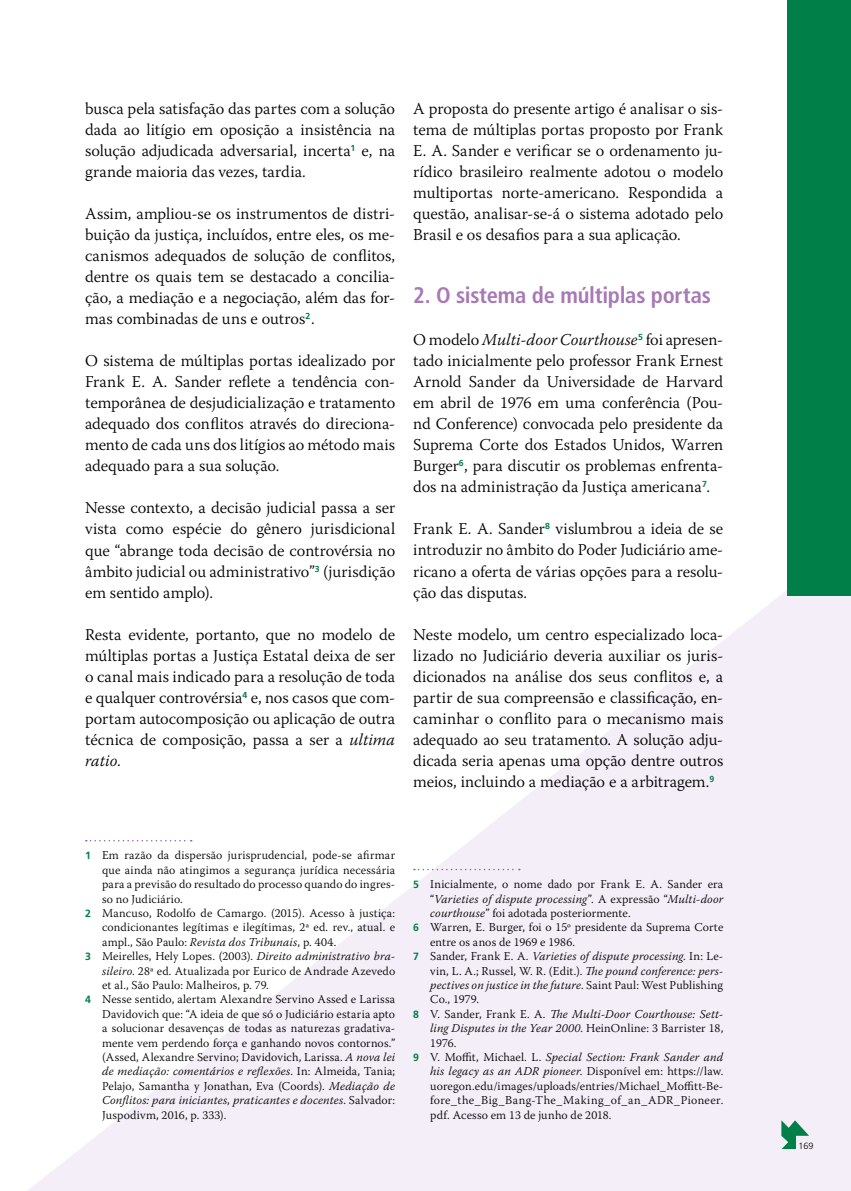
<style>
.page{position:relative;width:851px;height:1191px;background:#fff}
.page>*{position:absolute;margin:0;border:0;box-sizing:border-box;transform-origin:0 0}
.t1{font:700 condensed 22.5px "Frutiger LT Std";letter-spacing:-.01em;color:#a779b5}
.t2{font:300 16.5px/21px "Warnock Pro";color:#000;text-align:justify}
.t3{font:300 12px "Warnock Pro";letter-spacing:.015em;color:#000}
.t4{font:italic 300 12px "Warnock Pro";letter-spacing:.015em;color:#000}
.t5{font:300 12px "Warnock Pro";letter-spacing:.035em;color:#000}
.t6{font:300 9px "Frutiger LT Std";color:#000}
.s1{font-style:italic}
.s2{font-family:"Frutiger LT Std";font-weight:700;font-size:10.5px;color:#007f49}
.s3{font-style:normal}
.s4{font-family:"Frutiger LT Std";font-weight:700;font-style:normal;font-size:10.5px;color:#007f49}
</style>
<div class="page">
<svg style="left:28px;top:590px;width:822px;height:601px;fill:#f3eef7"></svg>
<div style="left:787px;top:0;width:63px;height:595px;background:#007f49"></div>
<svg style="left:781px;top:1120px;width:28px;height:29px"></svg>
<svg style="left:86px;top:840px;width:106px;height:1px"></svg>
<svg style="left:414px;top:868px;width:105px;height:2px"></svg>
<p class="t2" style="left:85px;top:98px;width:311px">busca pela satisfação das partes com a solução dada ao litígio em oposição a insistência na solução adjudicada adversarial, incerta<sup>1</sup> e, na grande maioria das vezes, tardia.</p>
<p class="t2" style="left:85px;top:203px;width:311px">Assim, ampliou-se os instrumentos de distri&shy;buição da justiça, incluídos, entre eles, os me&shy;canismos adequados de solução de conflitos, dentre os quais tem se destacado a concilia&shy;ção, a mediação e a negociação, além das for&shy;mas combinadas de uns e outros<sup>2</sup>.</p>
<p class="t2" style="left:85px;top:350px;width:311px">O sistema de múltiplas portas idealizado por Frank E. A. Sander reflete a tendência con&shy;temporânea de desjudicialização e tratamento adequado dos conflitos através do direciona&shy;mento de cada uns dos litígios ao método mais adequado para a sua solução.</p>
<p class="t2" style="left:85px;top:497px;width:311px">Nesse contexto, a decisão judicial passa a ser vista como espécie do gênero jurisdicional que “abrange toda decisão de controvérsia no âmbito judicial ou administrativo”<sup>3</sup> (jurisdição em sentido amplo).</p>
<p class="t2" style="left:85px;top:623px;width:311px">Resta evidente, portanto, que no modelo de múltiplas portas a Justiça Estatal deixa de ser o canal mais indicado para a resolução de toda e qualquer controvérsia<sup>4</sup> e, nos casos que com&shy;portam autocomposição ou aplicação de outra técnica de composição, passa a ser a <span class="s1">ultima ratio</span>.</p>
<p class="t2" style="left:413px;top:98px;width:311px">A proposta do presente artigo é analisar o sis&shy;tema de múltiplas portas proposto por Frank E. A. Sander e verificar se o ordenamento ju&shy;rídico brasileiro realmente adotou o modelo multiportas norte-americano. Respondida a questão, analisar-se-á o sistema adotado pelo Brasil e os desafios para a sua aplicação.</p>
<h1 class="t1" style="left:413px;top:282px;width:299px">2. O sistema de múltiplas portas</h1>
<p class="t2" style="left:413px;top:329px;width:311px">O modelo <span class="s1">Multi-door Courthouse</span><sup>5</sup> foi apresen&shy;tado inicialmente pelo professor Frank Ernest Arnold Sander da Universidade de Harvard em abril de 1976 em uma conferência (Pou&shy;nd Conference) convocada pelo presidente da Suprema Corte dos Estados Unidos, Warren Burger<sup>6</sup>, para discutir os problemas enfrenta&shy;dos na administração da Justiça americana<sup>7</sup>.</p>
<p class="t2" style="left:413px;top:518px;width:311px">Frank E. A. Sander<sup>8</sup> vislumbrou a ideia de se introduzir no âmbito do Poder Judiciário ame&shy;ricano a oferta de várias opções para a resolu&shy;ção das disputas.</p>
<p class="t2" style="left:413px;top:623px;width:311px">Neste modelo, um centro especializado loca&shy;lizado no Judiciário deveria auxiliar os juris&shy;dicionados na análise dos seus conflitos e, a partir de sua compreensão e classificação, en&shy;caminhar o conflito para o mecanismo mais adequado ao seu tratamento. A solução adju&shy;dicada seria apenas uma opção dentre outros meios, incluindo a mediação e a arbitragem.<sup>9</sup></p>
<p class="t3" style="left:85px;top:848px;width:311px"><span class="s2">1</span> Em razão da dispersão jurisprudencial, pode-se afirmar</p>
<p class="t3" style="left:102px;top:862px;width:294px">que ainda não atingimos a segurança jurídica necessária</p>
<p class="t3" style="left:102px;top:877px;width:294px">para a previsão do resultado do processo quando do ingres-</p>
<p class="t3" style="left:102px;top:891px;width:82px">so no Judiciário.</p>
<p class="t3" style="left:85px;top:906px;width:311px"><span class="s2">2</span> Mancuso, Rodolfo de Camargo. (2015). Acesso à justiça:</p>
<p class="t3" style="left:102px;top:920px;width:294px">condicionantes legítimas e ilegítimas, 2ª ed. rev., atual. e</p>
<p class="t3" style="left:102px;top:934px;width:236px">ampl., São Paulo: <span class="s1">Revista dos Tribunais</span>, p. 404.</p>
<p class="t3" style="left:85px;top:949px;width:311px"><span class="s2">3</span> Meirelles, Hely Lopes. (2003). <span class="s1">Direito administrativo bra-</span></p>
<p class="t3" style="left:102px;top:963px;width:294px"><span class="s1">sileiro</span>. 28ª ed. Atualizada por Eurico de Andrade Azevedo</p>
<p class="t3" style="left:102px;top:978px;width:168px">et al., São Paulo: Malheiros, p. 79.</p>
<p class="t3" style="left:85px;top:992px;width:311px"><span class="s2">4</span> Nesse sentido, alertam Alexandre Servino Assed e Larissa</p>
<p class="t3" style="left:102px;top:1006px;width:294px">Davidovich que: “A ideia de que só o Judiciário estaria apto</p>
<p class="t3" style="left:102px;top:1021px;width:294px">a solucionar desavenças de todas as naturezas gradativa-</p>
<p class="t3" style="left:102px;top:1035px;width:294px">mente vem perdendo força e ganhando novos contornos.”</p>
<p class="t3" style="left:102px;top:1050px;width:294px">(Assed, Alexandre Servino; Davidovich, Larissa. <span class="s1">A nova lei</span></p>
<p class="t4" style="left:102px;top:1064px;width:294px">de mediação: comentários e reflexões<span class="s3">. In: Almeida, Tania;</span></p>
<p class="t3" style="left:102px;top:1078px;width:294px">Pelajo, Samantha y Jonathan, Eva (Coords). <span class="s1">Mediação de</span></p>
<p class="t4" style="left:102px;top:1093px;width:294px">Conflitos: para iniciantes, praticantes e docentes<span class="s3">. Salvador:</span></p>
<p class="t3" style="left:102px;top:1107px;width:126px">Juspodivm, 2016, p. 333).</p>
<p class="t3" style="left:413px;top:877px;width:311px"><span class="s2">5</span> Inicialmente, o nome dado por Frank E. A. Sander era</p>
<p class="t4" style="left:430px;top:891px;width:294px"><span class="s3">“</span>Varieties of dispute processing<span class="s3">”. A expressão “</span>Multi-door</p>
<p class="t3" style="left:430px;top:906px;width:202px"><span class="s1">courthouse</span>” foi adotada posteriormente.</p>
<p class="t3" style="left:413px;top:920px;width:311px"><span class="s2">6</span> Warren, E. Burger, foi o 15º presidente da Suprema Corte</p>
<p class="t3" style="left:430px;top:934px;width:146px">entre os anos de 1969 e 1986.</p>
<p class="t4" style="left:413px;top:949px;width:311px"><span class="s4">7</span> <span class="s3">Sander, Frank E. A.</span> Varieties of dispute processing<span class="s3">. In: Le-</span></p>
<p class="t3" style="left:430px;top:963px;width:294px">vin, L. A.; Russel, W. R. (Edit.). <span class="s1">The pound conference: pers-</span></p>
<p class="t4" style="left:430px;top:978px;width:294px">pectives on justice in the future<span class="s3">. Saint Paul: West Publishing</span></p>
<p class="t3" style="left:430px;top:992px;width:50px">Co., 1979.</p>
<p class="t4" style="left:413px;top:1006px;width:311px"><span class="s4">8</span> <span class="s3">V. Sander, Frank E. A.</span> The Multi-Door Courthouse: Sett-</p>
<p class="t4" style="left:430px;top:1021px;width:294px">ling Disputes in the Year 2000<span class="s3">. HeinOnline: 3 Barrister 18,</span></p>
<p class="t3" style="left:430px;top:1035px;width:28px">1976.</p>
<p class="t4" style="left:413px;top:1050px;width:311px"><span class="s4">9</span> <span class="s3">V. Moffit, Michael. L.</span> Special Section: Frank Sander and</p>
<p class="t3" style="left:430px;top:1064px;width:294px"><span class="s1">his legacy as an ADR pioneer</span>. Disponível em: https://law.</p>
<p class="t3" style="left:430px;top:1078px;width:294px">uoregon.edu/images/uploads/entries/Michael_Moffitt-Be-</p>
<p class="t5" style="left:430px;top:1093px;width:294px">fore_the_Big_Bang-The_Making_of_an_ADR_Pioneer.</p>
<p class="t3" style="left:430px;top:1107px;width:183px">pdf. Acesso em 13 de junho de 2018.</p>
<p class="t6" style="left:798px;top:1140px;width:16px">169</p>
</div>
